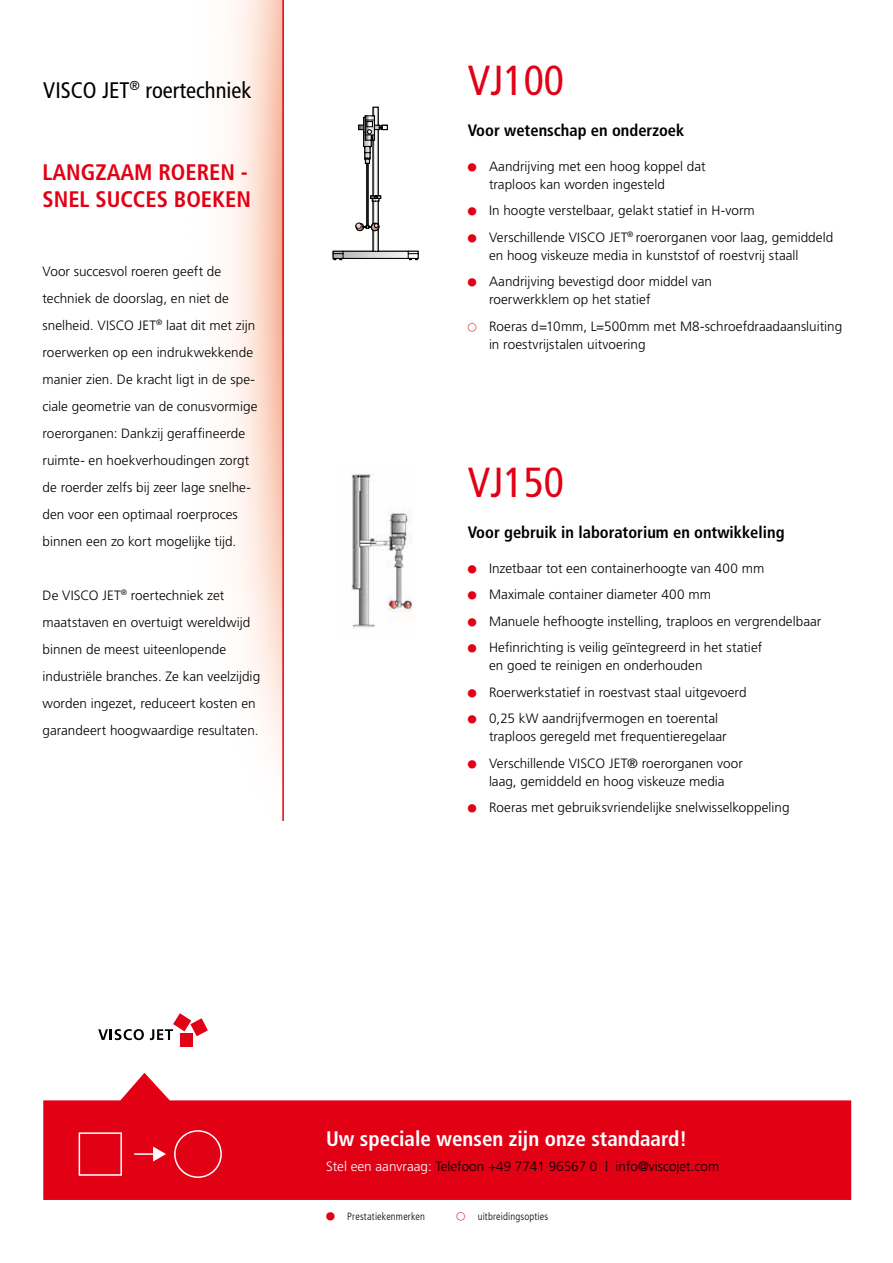
<style>
.page{position:relative;width:893px;height:1263px;background:#fff}
.page>*{position:absolute;margin:0;border:0;box-sizing:border-box;transform-origin:0 0}
.t1{font:condensed 42px "Frutiger";color:#e20015}
.t2{font:700 condensed 22.5px/27px "Frutiger";color:#e20015}
.t3{font:condensed 22.5px "Frutiger";color:#000}
.t4{font:700 condensed 21px "Frutiger";color:#fff}
.t5{font:700 condensed 16.5px "Frutiger";color:#000}
.t6{font:300 13.5px/27px "Frutiger";letter-spacing:.005em;color:#000}
.t7{font:300 condensed 10.5px "Frutiger";letter-spacing:.015em;color:#000}
.s1{font-family:"European Pi One";font-weight:400;font-size:10.5px;color:#e20015}
.s2{color:#fff}
.s3{font-family:"European Pi One";font-weight:400;font-stretch:normal;color:#e20015}
</style>
<div class="page">
<svg style="left:43px;top:1073px;width:808px;height:127px;fill:#e20015"></svg>
<svg style="left:78px;top:1132px;width:88px;height:44px;background:#e4182b"></svg>
<div style="left:174px;top:1130px;width:48px;height:48px;border:2px solid #fff;border-radius:50%"></div>
<div style="left:180px;top:1033px;width:13px;height:14px;background:#e20015"></div>
<svg style="left:98px;top:1029px;width:46px;height:11px"></svg>
<svg style="left:150px;top:1013px;width:58px;height:27px"></svg>
<hr style="left:282px;top:0;width:2px;height:821px;background:#e20015">
<svg style="left:333px;top:107px;width:85px;height:153px"></svg>
<img style="left:351px;top:474px;width:63px;height:154px">
<h2 class="t3" style="left:43px;top:77px;width:210px">VISCO JET<sup>®</sup> roertechniek</h2>
<h2 class="t2" style="left:43px;top:159px;width:210px">LANGZAAM ROEREN -<br>SNEL SUCCES BOEKEN</h2>
<p class="t6" style="left:43px;top:258px;width:217px">Voor succesvol roeren geeft de techniek de doorslag, en niet de snelheid. VISCO JET<sup>®</sup> laat dit met zijn roerwerken op een indrukwekkende manier zien. De kracht ligt in de spe&shy;ciale geometrie van de conusvormige roerorganen: Dankzij geraffineerde ruimte- en hoekverhoudingen zorgt de roerder zelfs bij zeer lage snelhe&shy;den voor een optimaal roerproces binnen een zo kort mogelijke tijd.</p>
<p class="t6" style="left:43px;top:582px;width:219px">De VISCO JET<sup>®</sup> roertechniek zet maatstaven en overtuigt wereldwijd binnen de meest uiteenlopende industriële branches. Ze kan veelzijdig worden ingezet, reduceert kosten en garandeert hoogwaardige resultaten.</p>
<h1 class="t1" style="left:468px;top:56px;width:98px">VJ100</h1>
<p class="t5" style="left:468px;top:120px;width:218px">Voor wetenschap en onderzoek</p>
<p class="t6" style="left:489px;top:157px;width:218px;line-height:18px;text-indent:-21px"><span class="s1">)</span> Aandrijving met een hoog koppel dat traploos kan worden ingesteld</p>
<p class="t6" style="left:468px;top:197px;width:367px;line-height:26.5px"><span class="s1">)</span> In hoogte verstelbaar, gelakt statief in H-vorm<br><span class="s1">)</span> Verschillende VISCO JET<sup>®</sup> roerorganen voor laag, gemiddeld</p>
<p class="t6" style="left:468px;top:242px;width:332px;line-height:26.5px;text-indent:21px">en hoog viskeuze media in kunststof of roestvrij staall <span class="s1">)</span> Aandrijving bevestigd door middel van</p>
<p class="t6" style="left:468px;top:286px;width:376px;line-height:26.5px;text-indent:21px">roerwerkklem op het statief<br><span class="s1">D</span> Roeras d=10mm, L=500mm met M8-schroefdraadaansluiting</p>
<p class="t6" style="left:489px;top:331px;width:158px">in roestvrijstalen uitvoering</p>
<h1 class="t1" style="left:468px;top:458px;width:98px">VJ150</h1>
<p class="t5" style="left:468px;top:522px;width:318px">Voor gebruik in laboratorium en ontwikkeling</p>
<p class="t6" style="left:468px;top:555px;width:355px;line-height:26.5px"><span class="s1">)</span> Inzetbaar tot een containerhoogte van 400 mm<br><span class="s1">)</span> Maximale container diameter 400 mm<br><span class="s1">)</span> Manuele hefhoogte instelling, traploos en vergrendelbaar <span class="s1">)</span> Hefinrichting is veilig geïntegreerd in het statief</p>
<p class="t6" style="left:468px;top:652px;width:280px;line-height:26.5px;text-indent:21px">en goed te reinigen en onderhouden<br><span class="s1">)</span> Roerwerkstatief in roestvast staal uitgevoerd <span class="s1">)</span> 0,25 kW aandrijfvermogen en toerental</p>
<p class="t6" style="left:468px;top:723px;width:277px;line-height:26.5px;text-align:center">traploos geregeld met frequentieregelaar<br><span class="s1">)</span> Verschillende VISCO JET® roerorganen voor</p>
<p class="t6" style="left:468px;top:768px;width:323px;line-height:26.5px;text-indent:21px">laag, gemiddeld en hoog viskeuze media<br><span class="s1">)</span> Roeras met gebruiksvriendelijke snelwisselkoppeling</p>
<h3 class="t4" style="left:326px;top:1126px;width:363px">Uw speciale wensen zijn onze standaard!</h3>
<p class="t6" style="left:326px;top:1153px;width:395px"><span class="s2">Stel een aanvraag:</span> Telefoon +49 7741 96567 0 | info@viscojet.com</p>
<p class="t7" style="left:326px;top:1210px;width:101px"><span class="s3">)</span> Prestatiekenmerken</p>
<p class="t7" style="left:456px;top:1210px;width:93px"><span class="s3">D</span> uitbreidingsopties</p>
</div>
